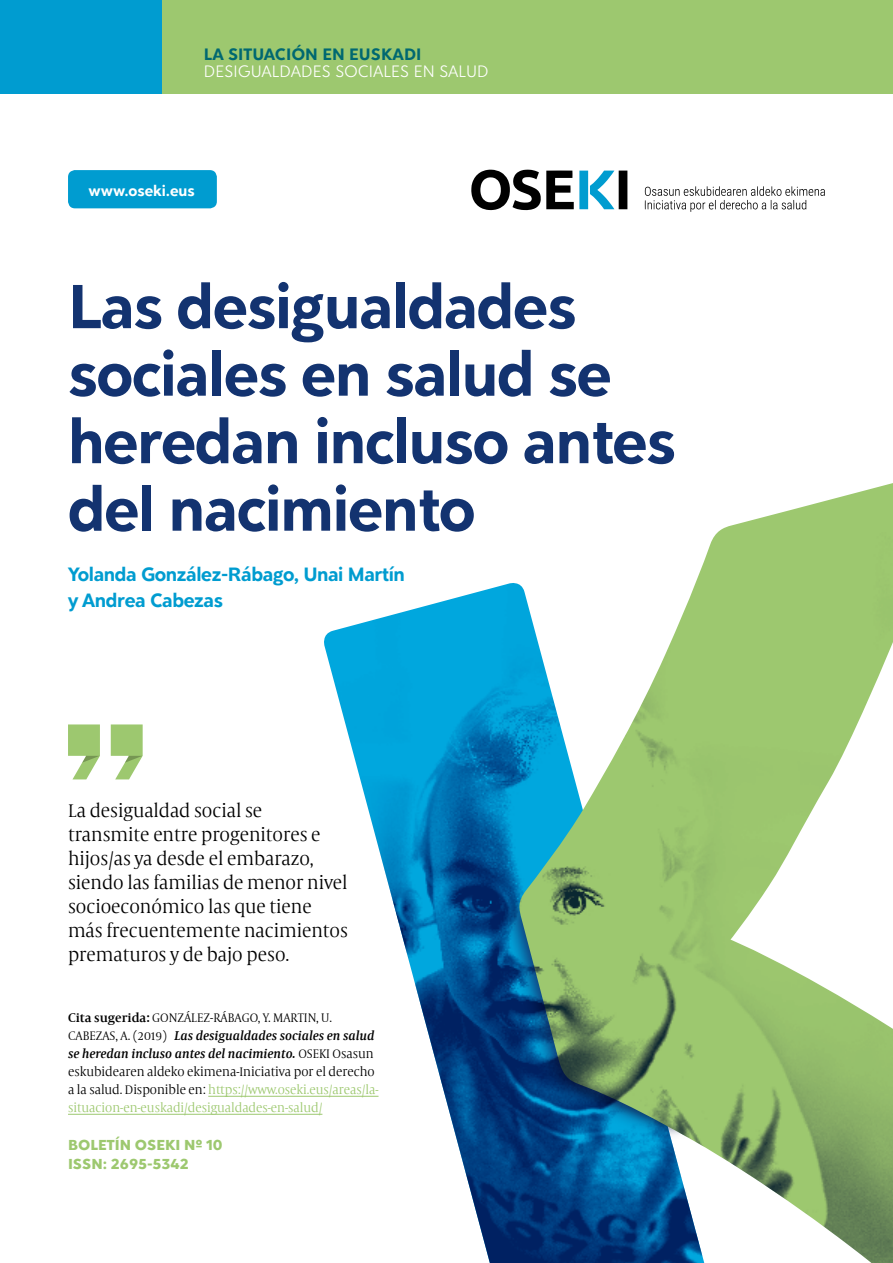
<style>
.page{position:relative;width:893px;height:1263px;background:#fff}
.page>*{position:absolute;margin:0;border:0;box-sizing:border-box;transform-origin:0 0}
.t1{font:700 67.5px/67.5px "Clarika Grotesque";letter-spacing:-.02em;color:#133370;scale:.96 1}
.t2{font:700 21px/25.2px "Clarika Grotesque";letter-spacing:-.02em;color:#009cd0;scale:.96 1}
.t3{font:300 18.75px/24px "Capitolium Head 2 W03";color:#000}
.t4{font:300 18px "Clarika Geometric";color:#fff}
.t5{font:700 18px "Clarika Geometric";color:#006871}
.t6{font:700 16.5px "Clarika Grotesque";color:#fff;scale:.96 1}
.t7{font:800 15.75px/18.9px "Clarika Geometric";color:#9dc86f}
.t8{font:300 12.75px/18px "Capitolium Head 2 W03";color:#9dc86f}
.t9{font:12.75px/18px "Capitolium News W01 2 Smbd It";color:#000}
.t10{font:300 12.75px "Capitolium Head 2 W03";color:#000}
.s1{font-family:"Capitolium News W01 2";font-weight:600}
.s2{font-family:"Capitolium Head 2 W03";font-weight:300}
.s3{color:#000}
</style>
<div class="page">
<svg style="left:718px;top:483px;width:175px;height:49px;fill:#9dc86f"></svg>
<div style="left:68px;top:170px;width:149px;height:38px;background:#009cd0;border-radius:7px"></div>
<hr style="left:208px;top:1096px;width:170px;height:1px;background:#9dc86f">
<hr style="left:68px;top:1114px;width:254px;height:1px;background:#9dc86f">
<svg style="left:68px;top:724px;width:75px;height:55px"></svg>
<svg style="left:471px;top:170px;width:156px;height:40px"></svg>
<svg style="left:645px;top:186px;width:180px;height:26px"></svg>
<div style="left:154px;top:0;width:739px;height:94px;background:#9dc86f"></div>
<div style="left:0;top:0;width:162px;height:94px;background:#009cd0"></div>
<img style="left:321px;top:532px;width:572px;height:731px">
<p class="t5" style="left:204px;top:42px;width:219px">LA SITUACIÓN EN EUSKADI</p>
<p class="t4" style="left:204px;top:59px;width:284px">DESIGUALDADES SOCIALES EN SALUD</p>
<p class="t6" style="left:89px;top:179px;width:112px">www.oseki.eus</p>
<h1 class="t1" style="left:68px;top:270px;width:635px">Las desigualdades sociales en salud se heredan incluso antes del nacimiento</h1>
<p class="t2" style="left:68px;top:561px;width:353px">Yolanda González-Rábago, Unai Martín y Andrea Cabezas</p>
<p class="t3" style="left:68px;top:798px;width:281px">La desigualdad social se transmite entre progenitores e hijos/as ya desde el embarazo, siendo las familias de menor nivel socioeconómico las que tiene más frecuentemente nacimientos prematuros y de bajo peso.</p>
<p class="t10" style="left:68px;top:1008px;width:265px"><span class="s1">Cita sugerida:</span> GONZÁLEZ-RÁBAGO, Y. MARTIN, U.</p>
<p class="t9" style="left:68px;top:1027px;width:308px"><span class="s2">CABEZAS, A. (2019)</span> Las desigualdades sociales en salud se heredan incluso antes del nacimiento. <span class="s2">OSEKI Osasun</span></p>
<p class="t8" style="left:68px;top:1062px;width:312px"><span class="s3">eskubidearen aldeko ekimena-Iniciativa por el derecho a la salud. Disponible en:</span> https://www.oseki.eus/areas/la&shy;situacion-en-euskadi/desigualdades-en-salud/</p>
<p class="t7" style="left:68px;top:1135px;width:156px">BOLETÍN OSEKI Nº 10<br>ISSN: 2695-5342</p>
</div>
